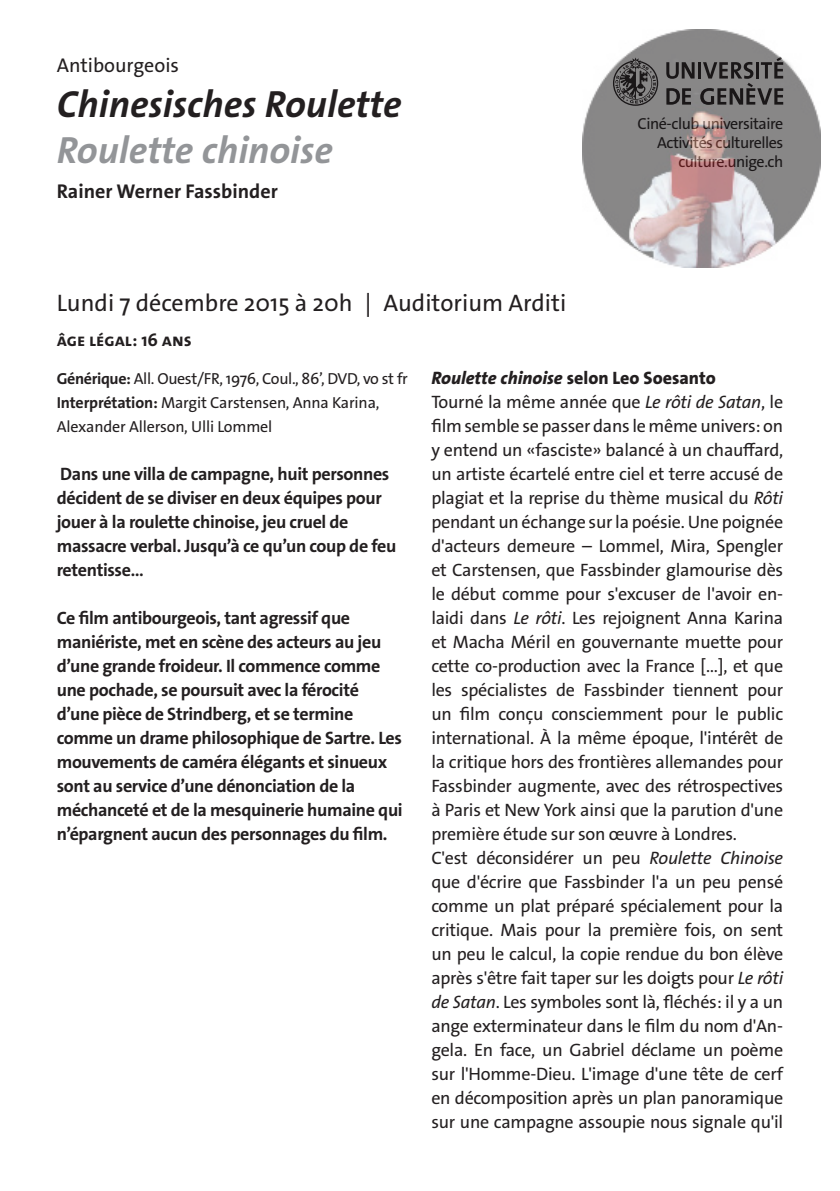
<style>
.page{position:relative;width:840px;height:1191px;background:#fff}
.page>*{position:absolute;margin:0;border:0;box-sizing:border-box;transform-origin:0 0}
.FF_title_1{font:italic 700 38px "The Sans Os F";color:#231f20}
.FF_title_2{font:italic 700 38px "The Sans Os F";color:#939598}
.FF_date{font:24px "The Sans Os F";color:#231f20}
.FF_real{font:700 20px "The Sans Os F";color:#231f20}
.FF_cycle{font:20px "The Sans Os F";color:#231f20}
.FF_body{font:18px/24px "The Sans Os F";letter-spacing:-.015em;color:#231f20;text-align:justify}
.FF_body_titre_SECTIO{font:700 18px/24px "The Sans Os F";letter-spacing:-.02em;color:#231f20}
.FF_body_titre_SECTIO-2{font:italic 800 18px "The Sans Os F";color:#231f20}
.FF_notes_de_bas_de_p{font:700 18px "The Sans Os F";color:#231f20}
.FF_generique{font:16px/24px "The Sans Os F";letter-spacing:-.02em;color:#231f20}
.s1{font-weight:700}
.s2{font-style:normal}
.s3{font-style:italic}
</style>
<div class="page">
<img style="left:582px;top:30px;width:237px;height:237px">
<p class="FF_cycle" style="left:57px;top:52px;width:124px">Antibourgeois</p>
<p class="FF_title_1" style="left:57px;top:80px;width:346px">Chinesisches Roulette</p>
<p class="FF_title_2" style="left:57px;top:126px;width:277px">Roulette chinoise</p>
<p class="FF_real" style="left:57px;top:178px;width:222px">Rainer Werner Fassbinder</p>
<p class="FF_date" style="left:57px;top:287px;width:511px">Lundi 7 décembre 2015 à 20h | Auditorium Arditi</p>
<p class="FF_notes_de_bas_de_p" style="left:57px;top:328px;width:136px">âge légal: 16 ans</p>
<p class="FF_generique" style="left:637px;top:111px;width:147px">Ciné-club universitaire</p>
<p class="FF_generique" style="left:656px;top:131px;width:128px">Activités culturelles</p>
<p class="FF_generique" style="left:678px;top:150px;width:106px">culture.unige.ch</p>
<p class="FF_generique" style="left:57px;top:367px;width:352px"><span class="s1">Générique:</span> All. Ouest/FR, 1976, Coul., 86’, DVD, vo st fr</p>
<p class="FF_generique" style="left:57px;top:391px;width:324px"><span class="s1">Interprétation:</span> Margit Carstensen, Anna Karina,<br>Alexander Allerson, Ulli Lommel</p>
<p class="FF_body_titre_SECTIO" style="left:57px;top:462px;width:341px">Dans une villa de campagne, huit personnes décident de se diviser en deux équipes pour jouer à la roulette chinoise, jeu cruel de massacre verbal. Jusqu’à ce qu’un coup de feu retentisse…</p>
<p class="FF_body_titre_SECTIO" style="left:57px;top:606px;width:347px">Ce film antibourgeois, tant agressif que maniériste, met en scène des acteurs au jeu d’une grande froideur. Il commence comme une pochade, se poursuit avec la férocité d’une pièce de Strindberg, et se termine comme un drame philosophique de Sartre. Les mouvements de caméra élégants et sinueux sont au service d’une dénonciation de la méchanceté et de la mesquinerie humaine qui n’épargnent aucun des personnages du film.</p>
<p class="FF_body_titre_SECTIO-2" style="left:431px;top:366px;width:286px">Roulette chinoise <span class="s2">selon Leo Soesanto</span></p>
<p class="FF_body" style="left:431px;top:390px;width:353px">Tourné la même année que <span class="s3">Le rôti de Satan</span>, le film semble se passer dans le même univers: on y entend un «fasciste» balancé à un chauffard, un artiste écartelé entre ciel et terre accusé de plagiat et la reprise du thème musical du <span class="s3">Rôti </span>pendant un échange sur la poésie. Une poignée d'acteurs demeure – Lommel, Mira, Spengler et Carstensen, que Fassbinder glamourise dès le début comme pour s'excuser de l'avoir en&shy;laidi dans <span class="s3">Le rôti</span>. Les rejoignent Anna Karina et Macha Méril en gouvernante muette pour cette co-production avec la France [...], et que les spécialistes de Fassbinder tiennent pour un film conçu consciemment pour le public international. À la même époque, l'intérêt de la critique hors des frontières allemandes pour Fassbinder augmente, avec des rétrospectives à Paris et New York ainsi que la parution d'une première étude sur son œuvre à Londres.</p>
<p class="FF_body" style="left:431px;top:846px;width:353px">C'est déconsidérer un peu <span class="s3">Roulette Chinoise </span>que d'écrire que Fassbinder l'a un peu pensé comme un plat préparé spécialement pour la critique. Mais pour la première fois, on sent un peu le calcul, la copie rendue du bon élève après s'être fait taper sur les doigts pour <span class="s3">Le rôti de Satan</span>. Les symboles sont là, fléchés: il y a un ange exterminateur dans le film du nom d'An&shy;gela. En face, un Gabriel déclame un poème sur l'Homme-Dieu. L'image d'une tête de cerf en décomposition après un plan panoramique sur une campagne assoupie nous signale qu'il</p>
</div>
